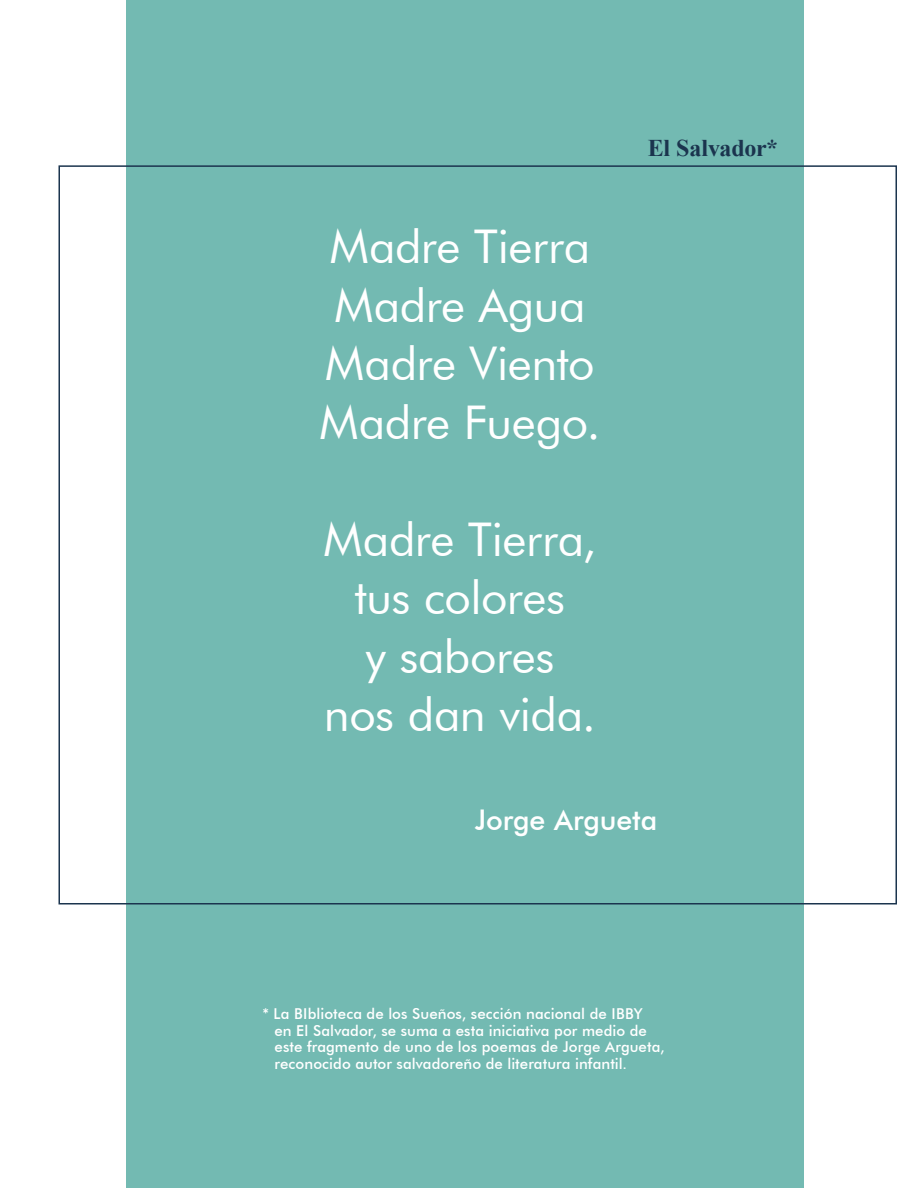
<style>
.page{position:relative;width:918px;height:1188px;background:#fff}
.page>*{position:absolute;margin:0;border:0;box-sizing:border-box;transform-origin:0 0}
.Tabla_head{font:46.5px "Futura BT";letter-spacing:-.01em;color:#fff}
.Tabla_head-2{font:500 28.5px "Futura BT";letter-spacing:-.005em;color:#fff}
.Tabla_head-3{font:700 24px "Times New Roman";letter-spacing:-.01em;color:#1b344e}
.Tabla_head-4{font:500 15px/16.5px "Futura BT";letter-spacing:.005em;color:#fff}
</style>
<div class="page">
<div style="left:127px;top:0;width:677px;height:1188px;background:#73bab2"></div>
<p class="Tabla_head" style="left:330px;top:218px;width:262px">Madre Tierra</p>
<p class="Tabla_head" style="left:334px;top:277px;width:253px">Madre Agua</p>
<p class="Tabla_head" style="left:325px;top:335px;width:271px">Madre Viento</p>
<p class="Tabla_head" style="left:319px;top:394px;width:283px">Madre Fuego.</p>
<p class="Tabla_head" style="left:324px;top:511px;width:274px">Madre Tierra,</p>
<p class="Tabla_head" style="left:355px;top:569px;width:212px">tus colores</p>
<p class="Tabla_head" style="left:365px;top:628px;width:190px">y sabores</p>
<p class="Tabla_head" style="left:324px;top:686px;width:273px">nos dan vida.</p>
<p class="Tabla_head-3" style="left:648px;top:131px;width:132px">El Salvador*</p>
<p class="Tabla_head-2" style="left:475px;top:803px;width:184px">Jorge Argueta</p>
<p class="Tabla_head-4" style="left:274px;top:1006px;width:392px;text-indent:-12px">* La BIblioteca de los Sueños, sección nacional de IBBY<br>en El Salvador, se suma a esta iniciativa por medio de este fragmento de uno de los poemas de Jorge Argueta, reconocido autor salvadoreño de literatura infantil.</p>
</div>
